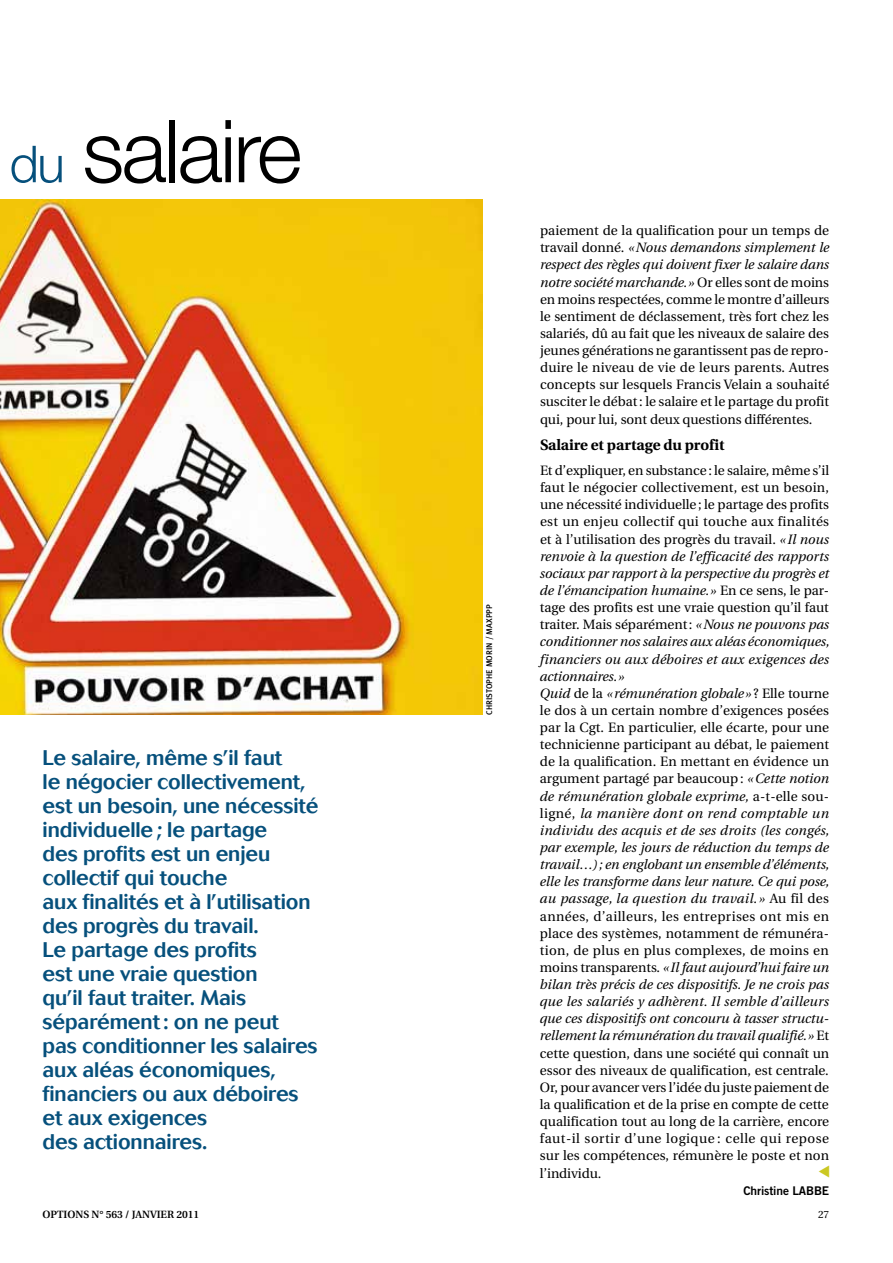
<style>
.page{position:relative;width:893px;height:1263px;background:#fff}
.page>*{position:absolute;margin:0;border:0;box-sizing:border-box;transform-origin:0 0}
.t1{font:300 87px "Helvetica Neue";letter-spacing:-.03em;color:#000}
.t2{font:500 21px/24px "Cosmos";letter-spacing:-.005em;color:#06507c}
.t3{font:700 15px "Utopia";color:#000}
.t4{font:13.5px/17.1px "Utopia";color:#000;text-align:justify}
.t5{font:12px "Trade Gothic Bold Two";letter-spacing:-.01em;color:#000}
.t6{font:600 10.5px "Utopia";letter-spacing:-.005em;color:#000}
.t7{font:10.5px "Utopia";color:#000}
.t8{font:500 8.25px "Meta Plus";letter-spacing:.005em;color:#000}
.s1{font-size:51px;color:#06507c}
.s2{font-style:italic}
</style>
<div class="page">
<img style="left:0;top:200px;width:482px;height:515px">
<h1 class="t1" style="left:10px;top:98px;width:294px"><span class="s1">du</span> salaire</h1>
<p class="t2" style="left:43px;top:746px;width:277px">Le salaire, même s’il faut<br>le négocier collectivement, est un besoin, une nécessité individuelle; le partage<br>des profits est un enjeu collectif qui touche<br>aux finalités et à l’utilisation des progrès du travail.<br>Le partage des profits<br>est une vraie question<br>qu’il faut traiter. Mais séparément: on ne peut pas conditionner les salaires aux aléas économiques, financiers ou aux déboires et aux exigences<br>des actionnaires.</p>
<p class="t8" style="left:485px;top:715px;width:111px;rotate:-90deg">CHRISTOPHE MORIN / maxppp</p>
<p class="t4" style="left:540px;top:222px;width:291px">paiement de la qualification pour un temps de travail donné. <span class="s2">« Nous demandons simplement le respect des règles qui doivent fixer le salaire dans notre société marchande. »</span> Or elles sont de moins en moins respectées, comme le montre d’ailleurs le sentiment de déclassement, très fort chez les salariés, dû au fait que les niveaux de salaire des jeunes générations ne garantissent pas de repro&shy;duire le niveau de vie de leurs parents. Autres concepts sur lesquels Francis Velain a souhaité susciter le débat: le salaire et le partage du profit qui, pour lui, sont deux questions différentes.</p>
<p class="t3" style="left:540px;top:436px;width:186px">Salaire et partage du profit</p>
<p class="t4" style="left:540px;top:462px;width:291px;text-align:left">Et d’expliquer, en substance: le salaire, même s’il faut le négocier collectivement, est un besoin, une nécessité individuelle; le partage des profits est un enjeu collectif qui touche aux finalités et à l’utilisation des progrès du travail. <span class="s2">« Il nous renvoie à la question de l’efficacité des rapports sociaux par rapport à la perspective du progrès et de l’émancipation humaine. »</span> En ce sens, le par&shy;tage des profits est une vraie question qu’il faut traiter. Mais séparément: <span class="s2">« Nous ne pouvons pas conditionner nos salaires aux aléas économiques, financiers ou aux déboires et aux exigences des actionnaires. »<br>Quid</span> de la <span class="s2">« rémunération globale »</span> ? Elle tourne le dos à un certain nombre d’exigences posées par la Cgt. En particulier, elle écarte, pour une technicienne participant au débat, le paiement de la qualification. En mettant en évidence un argument partagé par beaucoup: <span class="s2">« Cette notion de rémunération globale exprime,</span> a-t-elle sou&shy;ligné, <span class="s2">la manière dont on rend comptable un individu des acquis et de ses droits (les congés, par exemple, les jours de réduction du temps de travail…) ; en englobant un ensemble d’éléments, elle les transforme dans leur nature. Ce qui pose, au passage, la question du travail. »</span> Au fil des années, d’ailleurs, les entreprises ont mis en place des systèmes, notamment de rémunéra&shy;tion, de plus en plus complexes, de moins en moins transparents. <span class="s2">« Il faut aujourd’hui faire un bilan très précis de ces dispositifs. Je ne crois pas que les salariés y adhèrent. Il semble d’ailleurs que ces dispositifs ont concouru à tasser structu&shy;rellement la rémunération du travail qualifié. »</span> Et cette question, dans une société qui connaît un essor des niveaux de qualification, est centrale.<br>Or, pour avancer vers l’idée du juste paiement de la qualification et de la prise en compte de cette qualification tout au long de la carrière, encore faut-il sortir d’une logique : celle qui repose sur les compétences, rémunère le poste et non l’individu.</p>
<p class="t5" style="left:743px;top:1183px;width:87px">Christine LABBE</p>
<p class="t6" style="left:43px;top:1208px;width:158px">OPTIONS N° 563 / JANVIER 2011</p>
<p class="t7" style="left:818px;top:1208px;width:13px">27</p>
</div>
